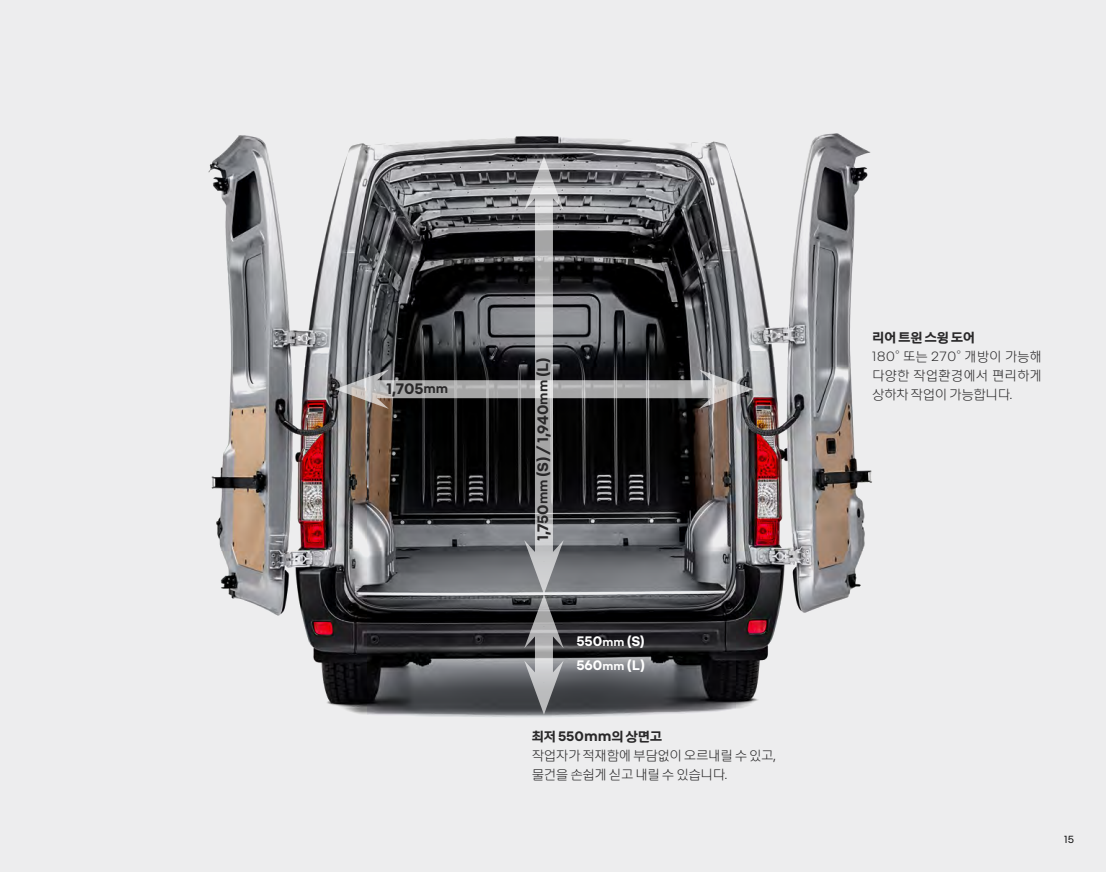
<style>
.page{position:relative;width:1106px;height:872px;background:#fff}
.page>*{position:absolute;margin:0;border:0;box-sizing:border-box;transform-origin:0 0}
.t1{font:700 16.5px "Nouvel RKR";color:#292829}
.t2{font:300 15px/18.8px "Nouvel RKR";letter-spacing:-.005em;color:#292829}
.t3{font:300 15px/18.8px "Nouvel RKR";letter-spacing:-.03em;color:#292829}
.t4{font:700 15px/24px "Nouvel RKR";color:#fff}
.t5{font:700 15px "Nouvel RKR";color:#292829}
.t6{font:11.25px "Nouvel R";color:#000}
.s1{font-size:13.5px}
.s2{font-size:12px}
.s3{font-weight:700}
</style>
<div class="page">
<img style="left:0;top:0;width:1106px;height:872px">
<svg style="left:535px;top:210px;width:18px;height:330px;background:#b5b5b6"></svg>
<svg style="left:524px;top:156px;width:39px;height:54px;background:#a09fa1"></svg>
<svg style="left:389px;top:380px;width:310px;height:18px;background:#adadad"></svg>
<svg style="left:699px;top:369px;width:54px;height:40px;background:#939292"></svg>
<svg style="left:335px;top:369px;width:54px;height:40px;background:#979290"></svg>
<svg style="left:535px;top:648px;width:18px;height:12px"></svg>
<svg style="left:524px;top:540px;width:39px;height:108px;background:#87888b"></svg>
<svg style="left:524px;top:660px;width:39px;height:54px;background:#87898c"></svg>
<p class="t1" style="left:386px;top:377px;width:63px">1,705<span class="s1">mm</span></p>
<p class="t1" style="left:532px;top:541px;width:186px;rotate:-90deg">1,750<span class="s1">mm</span> (S) / 1,940<span class="s1">mm</span> (L)</p>
<p class="t4" style="left:576px;top:628px;width:70px">550<span class="s2">mm</span> (S)<br>560<span class="s2">mm</span> (L)</p>
<p class="t5" style="left:531px;top:726px;width:132px">최저 550mm의 상면고</p>
<p class="t3" style="left:531px;top:745px;width:245px">작업자가 적재함에 부담없이 오르내릴 수 있고, 물건을 손쉽게 싣고 내릴 수 있습니다.</p>
<p class="t2" style="left:872px;top:327px;width:172px"><span class="s3">리어 트윈 스윙 도어<br></span>180<sup>°</sup> 또는 270<sup>°</sup> 개방이 가능해 다양한 작업환경에서 편리하게 상하차 작업이 가능합니다.</p>
<p class="t6" style="left:1064px;top:832px;width:11px">15</p>
</div>
